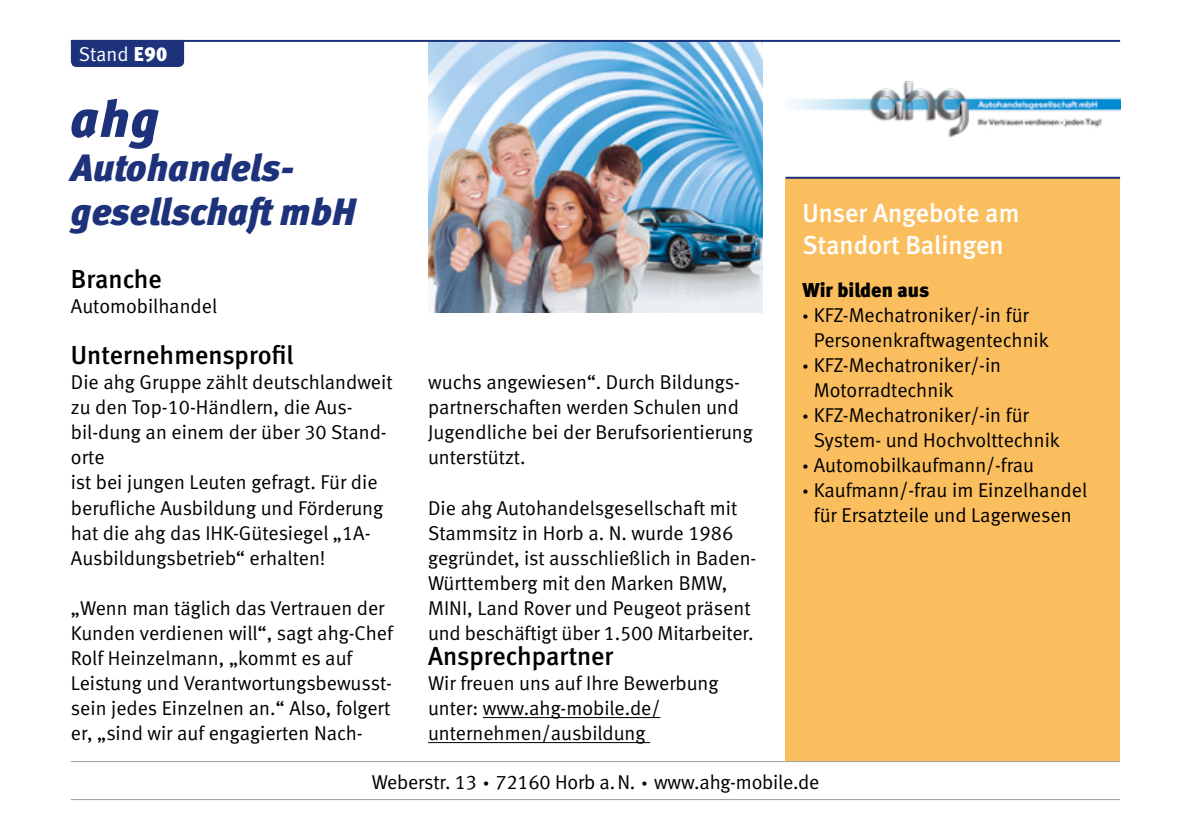
<style>
.page{position:relative;width:1191px;height:840px;background:#fff}
.page>*{position:absolute;margin:0;border:0;box-sizing:border-box;transform-origin:0 0}
.t1{font:italic 52px "Meta Black LF";color:#1d327b}
.t2{font:italic 38px/44px "Meta Black LF";letter-spacing:-.005em;color:#1d327b}
.t3{font:26px "Meta Medium LF";color:#000}
.t4{font:26px/32px "Meta Medium LF";color:#fff}
.t5{font:20px/25px "Meta Normal LF";color:#000}
.t6{font:20px "Meta Black LF";letter-spacing:-.005em;color:#000}
.t7{font:20px "Meta Normal LF";color:#fff}
.s1{font-family:"Meta Black LF"}
</style>
<div class="page">
<div style="left:785px;top:179px;width:335px;height:581px;background:#fbbe5e"></div>
<img style="left:428px;top:42px;width:335px;height:271px">
<div style="left:71px;top:42px;width:113px;height:25px;background:#1d327b"></div>
<hr style="left:71px;top:40px;width:1049px;height:2px;background:#1d327b">
<hr style="left:71px;top:760px;width:1049px;height:1px;background:#9d9d9c">
<hr style="left:71px;top:798px;width:1049px;height:1px;background:#9d9d9c">
<hr style="left:785px;top:177px;width:335px;height:2px;background:#1d327b">
<hr style="left:483px;top:716px;width:177px;height:1px;background:#000">
<hr style="left:428px;top:741px;width:222px;height:1px;background:#000">
<img style="left:792px;top:81px;width:328px;height:57px">
<p class="t7" style="left:79px;top:42px;width:90px">Stand <span class="s1">E90</span></p>
<h1 class="t1" style="left:71px;top:87px;width:90px">ahg</h1>
<h2 class="t2" style="left:71px;top:145px;width:286px">Autohandels&shy;gesellschaft mbH</h2>
<h3 class="t3" style="left:71px;top:264px;width:93px">Branche</h3>
<p class="t5" style="left:71px;top:293px;width:148px">Automobilhandel</p>
<h3 class="t3" style="left:71px;top:340px;width:224px">Unternehmensprofil</h3>
<p class="t5" style="left:71px;top:369px;width:323px">Die ahg Gruppe zählt deutschlandweit zu den Top-10-Händlern, die Aus&shy;bil-dung an einem der über 30 Stand&shy;orte<br>ist bei jungen Leuten gefragt. Für die berufliche Ausbildung und Förderung hat die ahg das IHK-Gütesiegel „1A-<br>Ausbildungsbetrieb“ erhalten!</p>
<p class="t5" style="left:71px;top:594px;width:324px">„Wenn man täglich das Vertrauen der Kunden verdienen will“, sagt ahg-Chef Rolf Heinzelmann, „kommt es auf Leistung und Verantwortungsbewusst&shy;sein jedes Einzelnen an.“ Also, folgert er, „sind wir auf engagierten Nach-</p>
<p class="t5" style="left:428px;top:369px;width:326px">wuchs angewiesen“. Durch Bildungs&shy;partnerschaften werden Schulen und<br>Jugendliche bei der Berufsorientierung unterstützt.</p>
<p class="t5" style="left:428px;top:494px;width:330px">Die ahg Autohandelsgesellschaft mit Stammsitz in Horb a. N. wurde 1986 gegründet, ist ausschließlich in Baden-Württemberg mit den Marken BMW, MINI, Land Rover und Peugeot präsent und beschäftigt über 1.500 Mitarbeiter.</p>
<h3 class="t3" style="left:428px;top:640px;width:187px">Ansprechpartner</h3>
<p class="t5" style="left:428px;top:669px;width:292px">Wir freuen uns auf Ihre Bewerbung unter: www.ahg-mobile.de/ unternehmen/ausbildung</p>
<h3 class="t4" style="left:802px;top:196px;width:218px">Unser Angebote am<br>Standort Balingen</h3>
<p class="t6" style="left:802px;top:278px;width:128px">Wir bilden aus</p>
<p class="t5" style="left:802px;top:302px;width:228px"><span class="s1">·</span> KFZ-Mechatroniker/-in für</p>
<p class="t5" style="left:814px;top:327px;width:236px">Personenkraftwagentechnik</p>
<p class="t5" style="left:802px;top:352px;width:200px"><span class="s1">·</span> KFZ-Mechatroniker/-in</p>
<p class="t5" style="left:814px;top:377px;width:141px">Motorradtechnik</p>
<p class="t5" style="left:802px;top:402px;width:228px"><span class="s1">·</span> KFZ-Mechatroniker/-in für</p>
<p class="t5" style="left:814px;top:427px;width:248px">System- und Hochvolttechnik</p>
<p class="t5" style="left:802px;top:452px;width:233px"><span class="s1">·</span> Automobilkaufmann/-frau</p>
<p class="t5" style="left:802px;top:477px;width:286px"><span class="s1">·</span> Kaufmann/-frau im Einzelhandel</p>
<p class="t5" style="left:814px;top:502px;width:259px">für Ersatzteile und Lagerwesen</p>
<p class="t5" style="left:372px;top:768px;width:449px">Weberstr. 13 <span class="s1">·</span> 72160 Horb a.N. <span class="s1">·</span> www.ahg-mobile.de</p>
</div>
